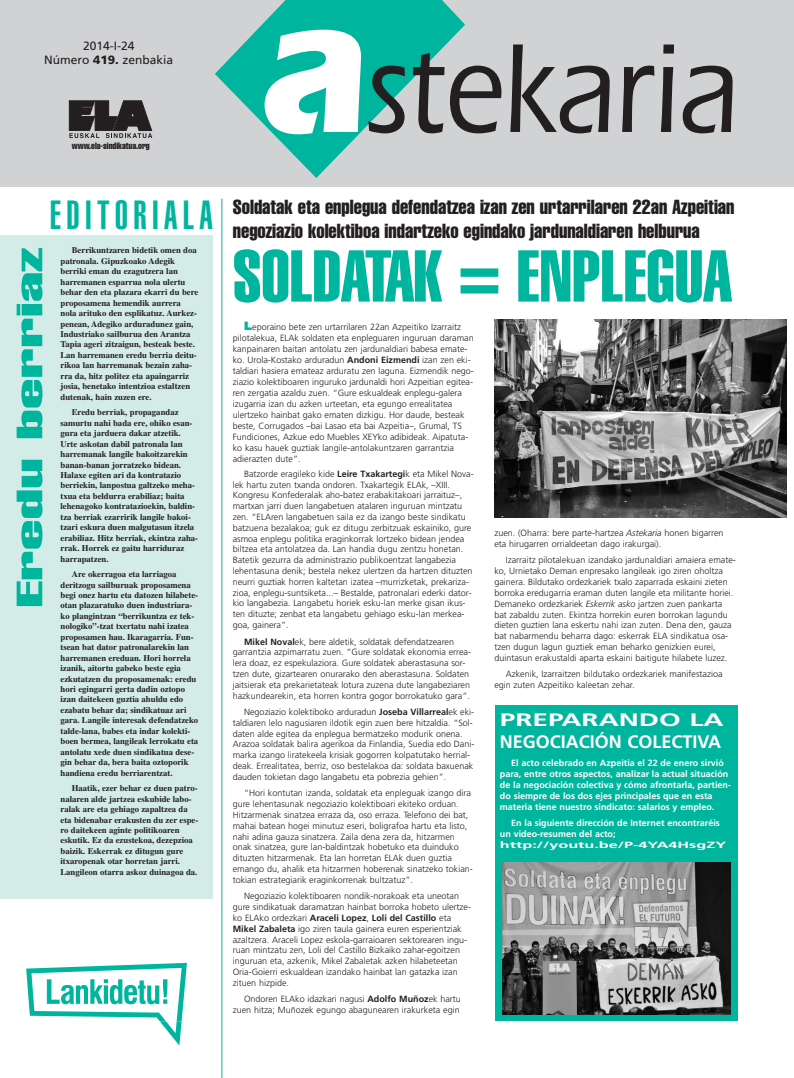
<style>
.page{position:relative;width:794px;height:1078px;background:#fff}
.page>*{position:absolute;margin:0;border:0;box-sizing:border-box;transform-origin:0 0}
.t1{font:500 131px "Itc Eras";color:#231f20;scale:.85 1}
.t2{font:72px "Helvetica Extra Compressed";color:#00b59d;scale:1.07 1}
.t3{font:900 extra-condensed 40px "Helvetica";letter-spacing:.135em;color:#00b59d}
.t4{font:extra-condensed 36px "Helvetica";color:#00b59d;scale:2 1}
.t5{font:extra-condensed 20px/24px "Helvetica";color:#231f20}
.t6{font:700 18px/21.6px "Frutiger";color:#fff;scale:1.55 1}
.t7{font:12px/14px "Frutiger";color:#231f20;text-align:center}
.t8{font:300 9px/10.8px "Frutiger";color:#231f20}
.t9{font:700 9px/10.8px "Frutiger";color:#fff}
.t10{font:extra-condensed 9px "Helvetica";color:#231f20}
.t11{font:700 8.7px/10.4px "Times";color:#231f20}
.s1{font-weight:900}
.s2{font-weight:700;font-size:200px;color:#fff}
.s3{font-weight:900;font-size:12px;color:#00b59d}
.s4{font-weight:700}
.s5{font-style:italic}
</style>
<div class="page">
<div style="left:0;top:0;width:794px;height:187px;background:#d1d2d4"></div>
<svg style="left:215px;top:0;width:250px;height:178px;fill:#00b59d"></svg>
<div style="left:0;top:235px;width:213px;height:663px;background:#d4ece7"></div>
<hr style="left:222px;top:198px;width:1px;height:879px;background:#00b59d">
<img style="left:494px;top:320px;width:292px;height:197px">
<div style="left:495px;top:705px;width:242px;height:315px;background:#00b59d"></div>
<img style="left:502px;top:862px;width:228px;height:152px">
<svg style="left:26px;top:962px;width:161px;height:83px"></svg>
<svg style="left:69px;top:101px;width:83px;height:37px"></svg>
<h3 class="t7" style="left:44px;top:40px;width:131px">2014-I-24<br>Número <span class="s1">419.</span> zenbakia</h3>
<p class="t10" style="left:72px;top:143px;width:80px">www.ela-sindikatua.org</p>
<h3 class="t4" style="left:17px;top:607px;width:181px;rotate:-90deg">Eredu berriaz</h3>
<h3 class="t3" style="left:50px;top:201px;width:164px">EDITORIALA</h3>
<p class="t11" style="left:60px;top:246px;width:139px;text-indent:11px">Berrikuntzaren bidetik omen doa patronala. Gipuzkoako Adegik berriki eman du ezagutzera lan harremanen esparrua nola ulertu behar den eta plazara ekarri du bere proposamena hemendik aurrera nola arituko den esplikatuz. Aurkez&shy;penean, Adegiko arduradunez gain, Industriako sailburua den Arantza Tapia ageri zitzaigun, besteak beste.<br>Lan harremanen eredu berria deitu&shy;rikoa lan harremanak bezain zaha&shy;rra da, hitz politez eta apaingarriz josia, benetako intentzioa estaltzen dutenak, hain zuzen ere.</p>
<p class="t11" style="left:60px;top:408px;width:139px;text-indent:11px">Eredu berriak, propagandaz samurtu nahi bada ere, ohiko esan&shy;gura eta jarduera dakar atzetik.<br>Urte askotan dabil patronala lan harremanak langile bakoitzarekin banan-banan jorratzeko bidean.<br>Halaxe egiten ari da kontratazio berriekin, lanpostua galtzeko meha&shy;txua eta beldurra erabiliaz; baita lehenagoko kontratazioekin, baldin&shy;tza berriak ezarririk langile bakoi&shy;tzari eskura duen malgutasun itzela erabiliaz. Hitz berriak, ekintza zaha&shy;rrak. Horrek ez gaitu harriduraz harrapatzen.</p>
<p class="t11" style="left:60px;top:569px;width:139px;text-indent:11px">Are okerragoa eta larriagoa deritzogu sailburuak proposamena begi onez hartu eta datozen hilabete&shy;otan plazaratuko duen industriara&shy;ko plangintzan “berrikuntza ez tek&shy;nologiko”-tzat txertatu nahi izatea proposamen hau. Ikaragarria. Fun&shy;tsean bat dator patronalarekin lan harremanen ereduan. Hori horrela izanik, aitortu gabeko beste egia ezkutatzen du proposamenak: eredu hori egingarri gerta dadin oztopo izan daitekeen guztia ahuldu edo ezabatu behar da; sindikatuaz ari gara. Langile interesak defendatzeko talde-lana, babes eta indar kolekti&shy;boen bermea, langileak lerrokatu eta antolatu xede duen sindikatua dese&shy;gin behar da, bera baita oztoporik handiena eredu berriarentzat.</p>
<p class="t11" style="left:60px;top:783px;width:139px;text-indent:11px">Haatik, ezer behar ez duen patro&shy;nalaren alde jartzea eskubide labo&shy;ralak are eta gehiago zapaltzea da eta bidenabar erakusten du zer espe&shy;ro daitekeen aginte politikoaren eskutik. Ez da ezustekoa, dezepzioa baizik. Eskerrak ez ditugun gure itxaropenak otar horretan jarri.<br>Langileon otarra askoz duinagoa da.</p>
<h1 class="t1" style="left:258px;top:44px;width:566px"><span class="s2">a</span>stekaria</h1>
<h3 class="t5" style="left:233px;top:196px;width:503px">Soldatak eta enplegua defendatzea izan zen urtarrilaren 22an Azpeitian negoziazio kolektiboa indartzeko egindako jardunaldiaren helburua</h3>
<h2 class="t2" style="left:233px;top:250px;width:468px">SOLDATAK = ENPLEGUA</h2>
<p class="t8" style="left:233px;top:322px;width:243px;text-indent:11px"><span class="s3">L</span>eporaino bete zen urtarrilaren 22an Azpeitiko Izarraitz pilotalekua, ELAk soldaten eta enpleguaren inguruan daraman kanpainaren baitan antolatu zen jardunaldiari babesa emate&shy;ko. Urola-Kostako arduradun <span class="s4">Andoni Eizmendi</span> izan zen eki&shy;taldiari hasiera emateaz arduratu zen laguna. Eizmendik nego&shy;ziazio kolektiboaren inguruko jardunaldi hori Azpeitian egitea&shy;ren zergatia azaldu zuen. “Gure eskualdeak enplegu-galera izugarria izan du azken urteetan, eta egungo errealitatea ulertzeko hainbat gako ematen dizkigu. Hor daude, besteak beste, Corrugados –bai Lasao eta bai Azpeitia–, Grumal, TS Fundiciones, Azkue edo Muebles XEYko adibideak. Aipatuta&shy;ko kasu hauek guztiak langile-antolakuntzaren garrantzia adierazten dute”.</p>
<p class="t8" style="left:233px;top:469px;width:242px;text-indent:11px">Batzorde eragileko kide <span class="s4">Leire Txakartegi</span>k eta Mikel Nova&shy;lek hartu zuten txanda ondoren. Txakartegik ELAk, –XIII.<br>Kongresu Konfederalak aho-batez erabakitakoari jarraituz–, martxan jarri duen langabetuen atalaren inguruan mintzatu zen. “ELAren langabetuen saila ez da izango beste sindikatu batzuena bezalakoa; guk ez ditugu zerbitzuak eskainiko, gure asmoa enplegu politika eraginkorrak lortzeko bidean jendea biltzea eta antolatzea da. Lan handia dugu zentzu honetan.<br>Batetik gezurra da administrazio publikoentzat langabezia lehentasuna denik; bestela nekez ulertzen da hartzen dituzten neurri guztiak horren kaltetan izatea –murrizketak, prekariza&shy;zioa, enplegu-suntsiketa...– Bestalde, patronalari ederki dator&shy;kio langabezia. Langabetu horiek esku-lan merke gisan ikus&shy;ten dituzte; zenbat eta langabetu gehiago esku-lan merkea&shy;goa, gainera”.</p>
<p class="t8" style="left:233px;top:636px;width:240px;text-indent:11px"><span class="s4">Mikel Noval</span>ek, bere aldetik, soldatak defendatzearen garrantzia azpimarratu zuen. “Gure soldatak ekonomia errea&shy;lera doaz, ez espekulaziora. Gure soldatek aberastasuna sor&shy;tzen dute, gizartearen onurarako den aberastasuna. Soldaten jaitsierak eta prekarietateak lotura zuzena dute langabeziaren hazkundearekin, eta horren kontra gogor borrokatuko gara”.</p>
<p class="t8" style="left:233px;top:707px;width:243px;text-indent:11px">Negoziazio kolektiboko arduradun <span class="s4">Joseba Villarreal</span>ek eki&shy;taldiaren lelo nagusiaren ildotik egin zuen bere hitzaldia. “Sol&shy;daten alde egitea da enplegua bermatzeko modurik onena.<br>Arazoa soldatak balira agerikoa da Finlandia, Suedia edo Dani&shy;marka izango liratekeela krisiak gogorren kolpatutako herrial&shy;deak. Errealitatea, berriz, oso bestelakoa da: soldata baxuenak dauden tokietan dago langabetu eta pobrezia gehien”.</p>
<p class="t8" style="left:233px;top:788px;width:242px;text-indent:11px">“Hori kontutan izanda, soldatak eta enpleguak izango dira gure lehentasunak negoziazio kolektiboari ekiteko orduan.<br>Hitzarmenak sinatzea erraza da, oso erraza. Telefono dei bat, mahai batean hogei minutuz eseri, boligrafoa hartu eta listo, nahi adina gauza sinatzera. Zaila dena zera da, hitzarmen onak sinatzea, gure lan-baldintzak hobetuko eta duinduko dituzten hitzarmenak. Eta lan horretan ELAk duen guztia emango du, ahalik eta hitzarmen hoberenak sinatzeko tokian&shy;tokian estrategiarik eraginkorrenak bultzatuz”.</p>
<p class="t8" style="left:233px;top:891px;width:240px;text-indent:11px">Negoziazio kolektiboaren nondik-norakoak eta uneotan gure sindikatuak daramatzan hainbat borroka hobeto ulertze&shy;ko ELAko ordezkari <span class="s4">Araceli Lopez</span>, <span class="s4">Loli del Castillo</span> eta <span class="s4">Mikel Zabaleta</span> igo ziren taula gainera euren esperientziak azaltzera. Araceli Lopez eskola-garraioaren sektorearen ingu&shy;ruan mintzatu zen, Loli del Castillo Bizkaiko zahar-egoitzen inguruan eta, azkenik, Mikel Zabaletak azken hilabeteetan Oria-Goierri eskualdean izandako hainbat lan gatazka izan zituen hizpide.</p>
<p class="t8" style="left:233px;top:994px;width:230px;text-align:right">Ondoren ELAko idazkari nagusi <span class="s4">Adolfo Muñoz</span>ek hartu zuen hitza; Muñozek egungo abagunearen irakurketa egin</p>
<p class="t8" style="left:494px;top:528px;width:231px">zuen. (Oharra: bere parte-hartzea <span class="s5">Astekaria</span> honen bigarren eta hirugarren orrialdeetan dago irakurgai).</p>
<p class="t8" style="left:494px;top:555px;width:243px;text-indent:11px">Izarraitz pilotalekuan izandako jardunaldiari amaiera emate&shy;ko, Urnietako Deman enpresako langileak igo ziren oholtza gainera. Bildutako ordezkariek txalo zaparrada eskaini zieten borroka eredugarria eraman duten langile eta militante horiei.<br>Demaneko ordezkariek <span class="s5">Eskerrik asko</span> jartzen zuen pankarta bat zabaldu zuten. Ekintza horrekin euren borrokan lagundu dieten guztien lana eskertu nahi izan zuten. Dena den, gauza bat nabarmendu beharra dago: eskerrak ELA sindikatua osa&shy;tzen dugun lagun guztiek eman beharko genizkien eurei, duintasun erakustaldi aparta eskaini baitigute hilabete luzez.</p>
<p class="t8" style="left:494px;top:669px;width:230px;text-indent:11px">Azkenik, Izarraitzen bildutako ordezkariek manifestazioa egin zuten Azpeitiko kaleetan zehar.</p>
<h3 class="t6" style="left:500px;top:710px;width:146px">PREPARANDO LA<br>NEGOCIACIÓN COLECTIVA</h3>
<p class="t9" style="left:500px;top:758px;width:233px;text-indent:11px">El acto celebrado en Azpeitia el 22 de enero sirvió para, entre otros aspectos, analizar la actual situación de la negociación colectiva y cómo afrontarla, partien&shy;do siempre de los dos ejes principales que en esta materia tiene nuestro sindicato: salarios y empleo.</p>
<p class="t9" style="left:500px;top:818px;width:228px;text-indent:11px">En la siguiente dirección de Internet encontraréis un video-resumen del acto; http://youtu.be/P-4YA4HsgZY</p>
</div>
